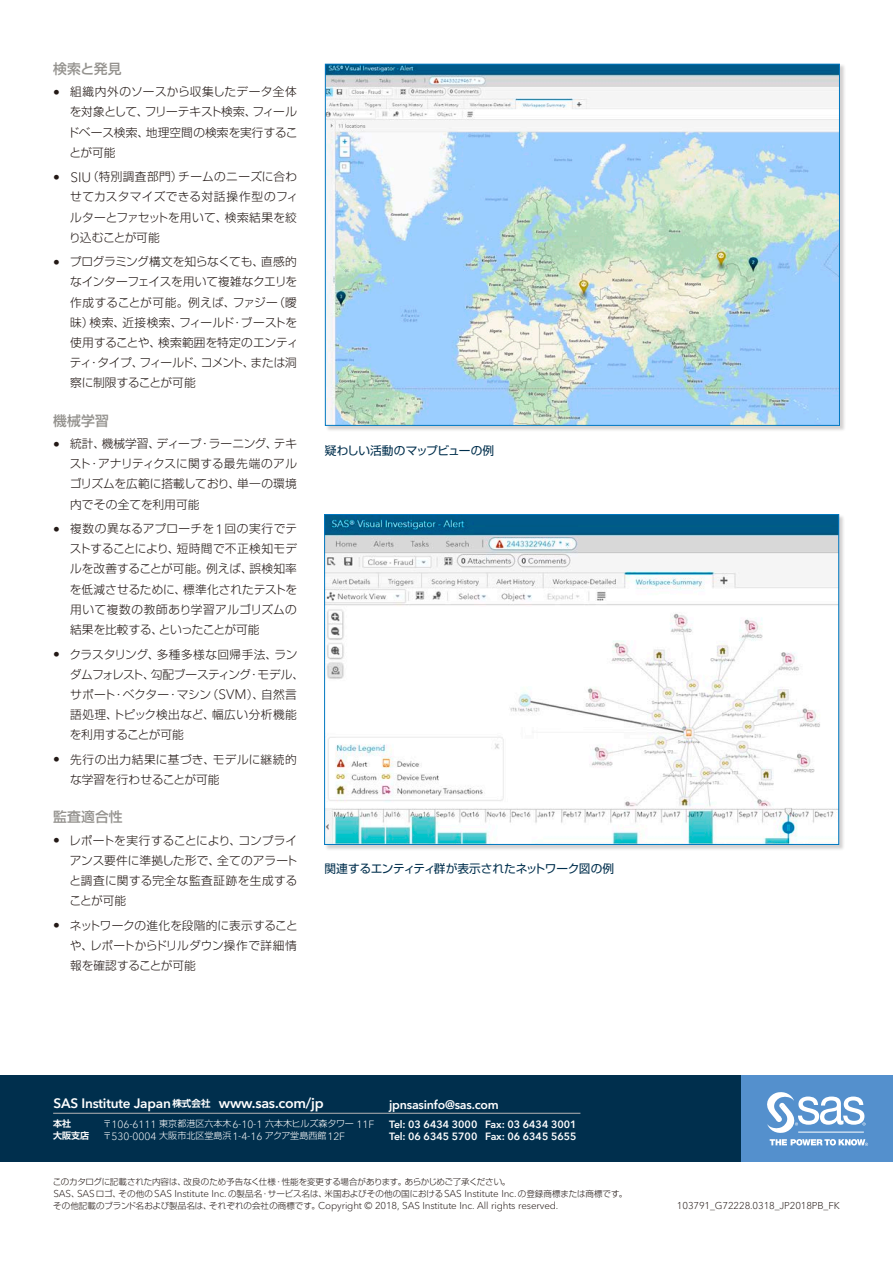
<style>
.page{position:relative;width:893px;height:1263px;background:#fff}
.page>*{position:absolute;margin:0;border:0;box-sizing:border-box;transform-origin:0 0}
.t1{font:500 13.8px "Shin Go Pro";letter-spacing:.01em;color:#94928e}
.t2{font:600 13.5px "Avenir Next W1 G";letter-spacing:-.015em;color:#fff}
.t3{font:600 12.3px "Avenir Next W1 G";letter-spacing:-.015em;color:#fff}
.t4{font:300 11.7px/20.2px "Shin Go Pro";color:#231916;text-align:justify}
.t5{font:300 11.7px/20.2px "Shin Go Pro";letter-spacing:-.02em;color:#231916}
.t6{font:11.7px "Shin Go Pro";letter-spacing:-.025em;color:#002f4d}
.t7{font:600 10.5px "Avenir Next W1 G";color:#fff}
.t8{font:300 10.5px "Avenir Next W1 G";color:#fff}
.t9{font:300 9.9px "Avenir Next W1 G";letter-spacing:-.015em;color:#231916}
.t10{font:300 9px "Shin Go Pro";color:#fff}
.t11{font:700 9px "Shin Go Pro De";color:#fff}
.t12{font:300 8.55px/11.7px "Shin Go Pro";letter-spacing:-.01em;color:#231916}
.s1{font-family:"Avenir Next W1 G";font-size:13.5px}
.s2{font-family:"Shin Go Pro De";font-weight:700;font-size:9.6px}
.s3{font-size:14.25px}
.s4{font-family:"Avenir Next W1 G";font-size:10.5px}
.s5{font-family:"Shin Go Pro";font-size:9px}
.s6{font-family:"Avenir Next W1 G";font-size:9.9px}
.s7{font-family:"Shin Go Pro";font-size:8.55px}
</style>
<div class="page">
<div style="left:0;top:1075px;width:745px;height:87px;background:#002f4d"></div>
<div style="left:741px;top:1075px;width:152px;height:87px;background:#5490cd"></div>
<svg style="left:767px;top:1092px;width:101px;height:54px"></svg>
<hr style="left:798px;top:1132px;width:66px;height:1px;background:#fff">
<hr style="left:53px;top:1113px;width:527px;height:1px;background:#b5b5b6">
<div style="left:325px;top:64px;width:521px;height:367px;background:#231916;opacity:.2"></div>
<img style="left:327px;top:66px;width:511px;height:358px">
<div style="left:324px;top:514px;width:521px;height:337px;background:#231916;opacity:.2"></div>
<img style="left:326px;top:516px;width:511px;height:327px">
<p class="t1" style="left:53px;top:57px;width:70px">検索と発見</p>
<p class="t4" style="left:67px;top:80px;width:232px;text-indent:-14px"><span class="s1">•</span> 組織内外のソースから収集したデータ全体を対象として、フリーテキスト検索、フィールドベース検索、地理空間の検索を実行することが可能</p>
<p class="t4" style="left:69px;top:165px;width:231px;text-indent:-16px"><span class="s1">• SIU</span>（特別調査部門）チームのニーズに合わせてカスタマイズできる対話操作型のフィルターとファセットを用いて、検索結果を絞り込むことが可能</p>
<p class="t5" style="left:70px;top:250px;width:230px;text-indent:-17px"><span class="s1">•</span> プログラミング構文を知らなくても、直感的なインターフェイスを用いて複雑なクエリを作成することが可能。例えば、ファジー（曖昧）検索、近接検索、フィールド・ブーストを使用することや、検索範囲を特定のエンティティ・タイプ、フィールド、コメント、または洞察に制限することが可能</p>
<p class="t1" style="left:53px;top:409px;width:57px">機械学習</p>
<p class="t4" style="left:70px;top:432px;width:229px;text-indent:-17px"><span class="s1">•</span> 統計、機械学習、ディープ・ラーニング、テキスト・アナリティクスに関する最先端のアルゴリズムを広範に搭載しており、単一の環境内でその全てを利用可能</p>
<p class="t4" style="left:70px;top:517px;width:229px;text-indent:-17px"><span class="s1">•</span> 複数の異なるアプローチを<span class="s1">1</span>回の実行でテストすることにより、短時間で不正検知モデルを改善することが可能。例えば、誤検知率を低減させるために、標準化されたテストを用いて複数の教師あり学習アルゴリズムの結果を比較する、といったことが可能</p>
<p class="t4" style="left:70px;top:642px;width:236px;text-align:left;text-indent:-17px"><span class="s1">•</span> クラスタリング、多種多様な回帰手法、ランダムフォレスト、勾配ブースティング・モデル、サポート・ベクター・マシン（<span class="s1">SVM</span>）、自然言語処理、トピック検出など、幅広い分析機能を利用することが可能</p>
<p class="t4" style="left:70px;top:748px;width:228px;text-indent:-17px"><span class="s1">•</span> 先行の出力結果に基づき、モデルに継続的な学習を行わせることが可能</p>
<p class="t1" style="left:53px;top:806px;width:71px">監査適合性</p>
<p class="t4" style="left:69px;top:828px;width:230px;text-indent:-16px"><span class="s1">•</span> レポートを実行することにより、コンプライアンス要件に準拠した形で、全てのアラートと調査に関する完全な監査証跡を生成することが可能</p>
<p class="t4" style="left:70px;top:914px;width:229px;text-indent:-17px"><span class="s1">•</span> ネットワークの進化を段階的に表示することや、レポートからドリルダウン操作で詳細情報を確認することが可能</p>
<p class="t6" style="left:325px;top:441px;width:171px">疑わしい活動のマップビューの例</p>
<p class="t6" style="left:325px;top:859px;width:291px">関連するエンティティ群が表示されたネットワーク図の例</p>
<p class="t2" style="left:53px;top:1095px;width:272px">SAS Institute Japan <span class="s2">株式会社</span> <span class="s3">www.sas.com/jp</span></p>
<p class="t3" style="left:389px;top:1097px;width:111px">jpnsasinfo@sas.com</p>
<p class="t11" style="left:53px;top:1116px;width:20px">本社</p>
<p class="t10" style="left:103px;top:1116px;width:273px">〒<span class="s4">106-6111</span> 東京都港区六本木<span class="s4">6-10-1</span> 六本木ヒルズ森タワー <span class="s4">11F</span></p>
<p class="t7" style="left:389px;top:1117px;width:189px">Tel: 03 6434 3000 Fax: 03 6434 3001</p>
<p class="t11" style="left:53px;top:1128px;width:38px">大阪支店</p>
<p class="t8" style="left:103px;top:1130px;width:244px"><span class="s5">〒</span>530-0004 <span class="s5">大阪市北区堂島浜</span>1-4-16 <span class="s5">アクア堂島西館</span>12F</p>
<p class="t7" style="left:389px;top:1130px;width:189px">Tel: 06 6345 5700 Fax: 06 6345 5655</p>
<p class="t12" style="left:53px;top:1175px;width:576px">このカタログに記載された内容は、改良のため予告なく仕様・性能を変更する場合があります。あらかじめご了承ください。<br><span class="s6">SAS</span>、<span class="s6">SAS</span>ロゴ、その他の <span class="s6">SAS Institute Inc.</span> の製品名・サービス名は、米国およびその他の国における<span class="s6">SAS Institute Inc.</span> の登録商標または商標です。</p>
<p class="t9" style="left:53px;top:1200px;width:507px"><span class="s7">その他記載のブランド名および製品名は、それぞれの会社の商標です。</span>Copyright © 2018, SAS Institute Inc. All rights reserved.</p>
<p class="t9" style="left:677px;top:1200px;width:164px">103791_G72228.0318_JP2018PB_FK</p>
</div>
